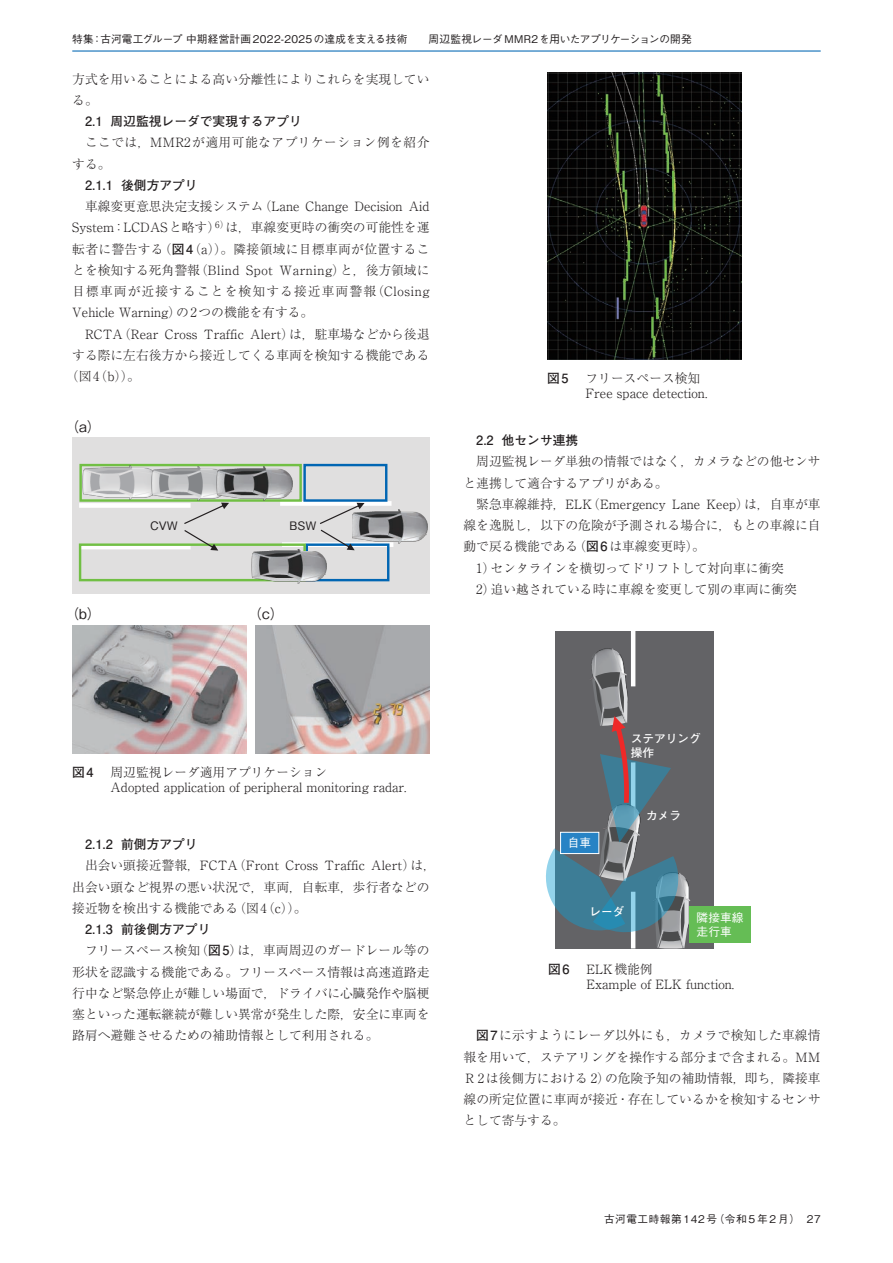
<style>
.page{position:relative;width:893px;height:1263px;background:#fff}
.page>*{position:absolute;margin:0;border:0;box-sizing:border-box;transform-origin:0 0}
.t1{font:500 13.8px "Gothic BBB Pro";color:#231f20}
.t2{font:300 12.75px/21.3px "Ryumin Pro";color:#231f20}
.t3{font:700 12.75px "Futo Go B101 Pro";color:#231f20}
.t4{font:300 12.75px/21.3px "Ryumin Pro";letter-spacing:.035em;color:#231f20}
.t5{font:700 11.7px/13.8px "Futo Go B101 Pro";color:#fff}
.t6{font:500 11.7px/13.8px "Gothic BBB Pro";color:#fff}
.t7{font:500 11.7px "Gothic BBB Pro";color:#231f20}
.t8{font:500 10.65px "Gothic BBB Pro";letter-spacing:.02em;color:#231f20}
.t9{font:500 10.65px "Gothic BBB Pro";letter-spacing:.05em;color:#231f20}
.s1{font-family:"Futo Go B101 Pro";font-weight:700}
</style>
<div class="page">
<hr style="left:72px;top:50px;width:749px;height:2px;background:#0166b3">
<div style="left:72px;top:438px;width:357px;height:156px;background:#e0dfdf"></div>
<div style="left:79px;top:503px;width:112px;height:5px;background:#fff"></div>
<div style="left:280px;top:501px;width:112px;height:5px;background:#fff"></div>
<hr style="left:79px;top:545px;width:112px;height:4px;background:#fff">
<svg style="left:282px;top:542px;width:111px;height:5px"></svg>
<div style="left:303px;top:464px;width:84px;height:38px;border:2px solid #0166b3"></div>
<div style="left:306px;top:543px;width:83px;height:38px;border:2px solid #0166b3"></div>
<div style="left:79px;top:464px;width:223px;height:38px;border:2px solid #71bf44"></div>
<div style="left:79px;top:543px;width:227px;height:38px;border:2px solid #71bf44"></div>
<img style="left:83px;top:466px;width:76px;height:34px">
<img style="left:352px;top:510px;width:76px;height:34px">
<img style="left:252px;top:549px;width:76px;height:34px">
<img style="left:151px;top:467px;width:77px;height:34px">
<img style="left:217px;top:466px;width:76px;height:34px">
<svg style="left:184px;top:503px;width:45px;height:21px"></svg>
<svg style="left:184px;top:530px;width:34px;height:21px"></svg>
<svg style="left:320px;top:503px;width:45px;height:21px"></svg>
<svg style="left:321px;top:530px;width:34px;height:20px"></svg>
<img style="left:72px;top:625px;width:175px;height:128px">
<img style="left:255px;top:625px;width:174px;height:128px">
<img style="left:547px;top:72px;width:194px;height:287px">
<div style="left:555px;top:631px;width:159px;height:317px;background:#636366"></div>
<hr style="left:631px;top:631px;width:4px;height:55px;background:#fff">
<div style="left:690px;top:906px;width:61px;height:36px;background:#65bd55"></div>
<svg style="left:546px;top:648px;width:144px;height:301px"></svg>
<p class="t8" style="left:72px;top:31px;width:621px">特集：古河電工グループ 中期経営計画2022-2025の達成を支える技術　　周辺監視レーダMMR2を用いたアプリケーションの開発</p>
<p class="t2" style="left:72px;top:67px;width:359px">方式を用いることによる高い分離性によりこれらを実現している。</p>
<p class="t3" style="left:85px;top:111px;width:231px">2.1 周辺監視レーダで実現するアプリ　</p>
<p class="t4" style="left:72px;top:131px;width:359px;text-indent:13px">ここでは，MMR2が適用可能なアプリケーション例を紹介する。</p>
<p class="t3" style="left:85px;top:175px;width:114px">2.1.1 後側方アプリ</p>
<p class="t2" style="left:72px;top:195px;width:359px;text-align:justify;text-indent:13px">車線変更意思決定支援システム（Lane Change Decision Aid System：LCDASと略す）<sup>6）</sup>は，車線変更時の衝突の可能性を運転者に警告する（<span class="s1">図4</span>（a））。隣接領域に目標車両が位置することを検知する死角警報（Blind Spot Warning）と，後方領域に目標車両が近接することを検知する接近車両警報（Closing Vehicle Warning）の2つの機能を有する。</p>
<p class="t2" style="left:85px;top:322px;width:346px">RCTA（Rear Cross Traffic Alert）は，駐車場などから後退</p>
<p class="t2" style="left:72px;top:343px;width:359px">する際に左右後方から接近してくる車両を検知する機能である</p>
<p class="t2" style="left:66px;top:365px;width:76px">（図4（b））。</p>
<p class="t1" style="left:65px;top:415px;width:37px">（a）</p>
<p class="t7" style="left:150px;top:516px;width:29px">CVW</p>
<p class="t7" style="left:289px;top:516px;width:28px">BSW</p>
<p class="t1" style="left:65px;top:602px;width:37px">（b）</p>
<p class="t1" style="left:248px;top:602px;width:37px">（c）</p>
<p class="t3" style="left:547px;top:368px;width:23px">図5</p>
<p class="t2" style="left:585px;top:370px;width:123px;line-height:14.9px">フリースペース検知<br>Free space detection.</p>
<p class="t3" style="left:476px;top:430px;width:104px">2.2 他センサ連携</p>
<p class="t2" style="left:463px;top:450px;width:359px;text-indent:13px">周辺監視レーダ単独の情報ではなく，カメラなどの他センサと連携して適合するアプリがある。</p>
<p class="t2" style="left:476px;top:492px;width:346px">緊急車線維持，ELK（Emergency Lane Keep）は，自車が車</p>
<p class="t2" style="left:463px;top:514px;width:359px">線を逸脱し，以下の危険が予測される場合に，もとの車線に自</p>
<p class="t2" style="left:463px;top:535px;width:243px">動で戻る機能である（<span class="s1">図6</span>は車線変更時）。</p>
<p class="t2" style="left:476px;top:556px;width:309px">1）センタラインを横切ってドリフトして対向車に衝突</p>
<p class="t2" style="left:476px;top:577px;width:322px">2）追い越されている時に車線を変更して別の車両に衝突</p>
<p class="t3" style="left:72px;top:762px;width:23px">図4</p>
<p class="t2" style="left:111px;top:764px;width:297px;line-height:14.9px">周辺監視レーダ適用アプリケーション<br>Adopted application of peripheral monitoring radar.</p>
<p class="t3" style="left:85px;top:834px;width:114px">2.1.2 前側方アプリ</p>
<p class="t2" style="left:72px;top:854px;width:365px;text-indent:13px">出会い頭接近警報，FCTA（Front Cross Traffic Alert）は，出会い頭など視界の悪い状況で，車両，自転車，歩行者などの接近物を検出する機能である（図4（c））。</p>
<p class="t3" style="left:85px;top:919px;width:127px">2.1.3 前後側方アプリ</p>
<p class="t2" style="left:72px;top:939px;width:359px;text-align:justify;text-indent:13px">フリースペース検知（<span class="s1">図5</span>）は，車両周辺のガードレール等の形状を認識する機能である。フリースペース情報は高速道路走行中など緊急停止が難しい場面で，ドライバに心臓発作や脳梗塞といった運転継続が難しい異常が発生した際，安全に車両を路肩へ避難させるための補助情報として利用される。</p>
<p class="t5" style="left:631px;top:730px;width:72px">ステアリング操作</p>
<p class="t6" style="left:568px;top:835px;width:25px">自車</p>
<p class="t5" style="left:589px;top:903px;width:37px">レーダ</p>
<p class="t5" style="left:646px;top:808px;width:37px">カメラ</p>
<p class="t6" style="left:697px;top:909px;width:48px">隣接車線走行車</p>
<p class="t3" style="left:548px;top:959px;width:23px">図6</p>
<p class="t2" style="left:586px;top:961px;width:149px;line-height:14.9px">ELK機能例<br>Example of ELK function.</p>
<p class="t2" style="left:463px;top:1024px;width:359px;text-align:justify;text-indent:13px"><span class="s1">図7</span>に示すようにレーダ以外にも，カメラで検知した車線情報を用いて，ステアリングを操作する部分まで含まれる。ＭＭＲ2は後側方における 2）の危険予知の補助情報，即ち，隣接車線の所定位置に車両が接近・存在しているかを検知するセンサとして寄与する。</p>
<p class="t9" style="left:604px;top:1211px;width:218px">古河電工時報第 142 号（令和 5 年 2 月） 27</p>
</div>
